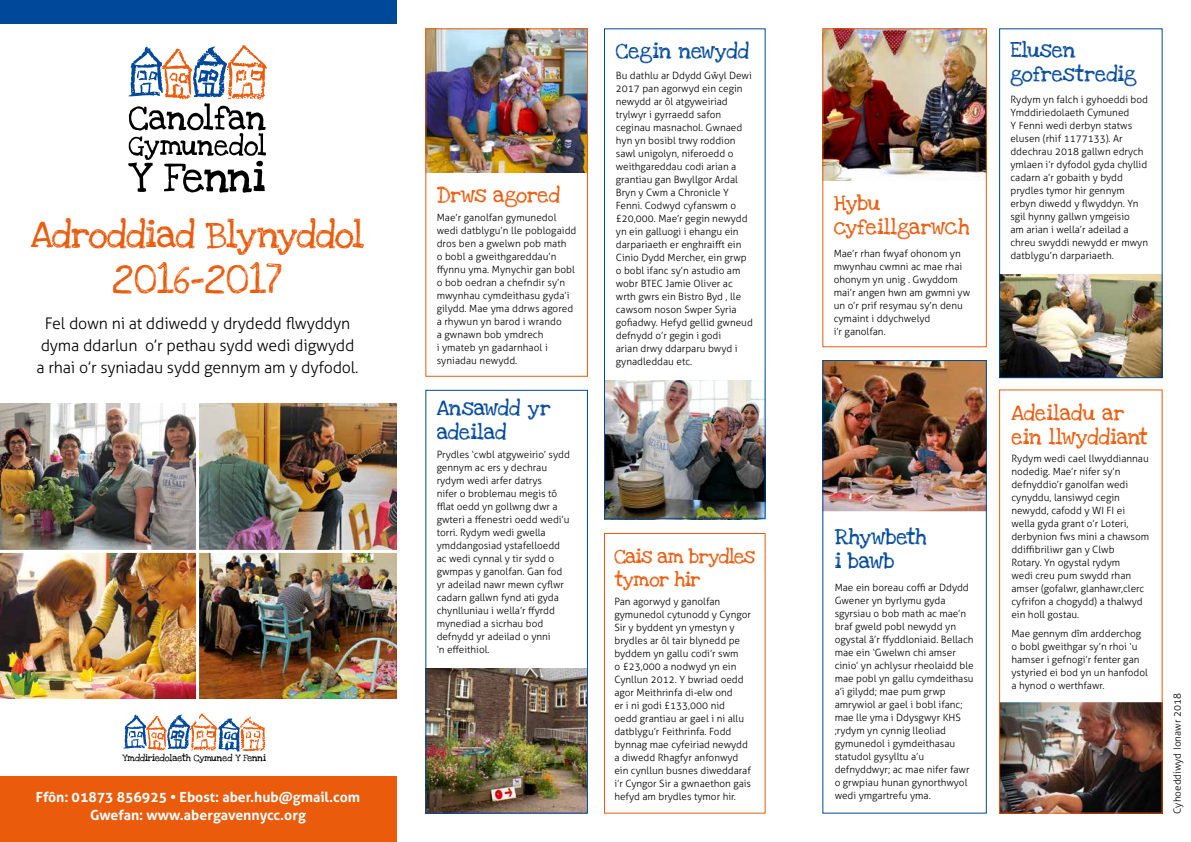
<style>
.page{position:relative;width:1191px;height:842px;background:#fff}
.page>*{position:absolute;margin:0;border:0;box-sizing:border-box;transform-origin:0 0}
.t1{font:30px "Love Ya Like A Sister";color:#ea5b0b}
.t2{font:28px "Love Ya Like A Sister";letter-spacing:-.02em;color:#ea5b0b}
.t3{font:300 16px/22px "Aller";letter-spacing:-.01em;color:#000;text-align:center}
.t4{font:16px/24px "Love Ya Like A Sister";color:#00489a}
.t5{font:16px/24px "Love Ya Like A Sister";color:#ea5b0b}
.t6{font:15px/23px "Love Ya Like A Sister";letter-spacing:-.04em;color:#ea5b0b}
.t7{font:700 14px/18px "Aller";color:#fff;text-align:center}
.t8{font:300 10px/13px "Aller";color:#000}
.t9{font:7px "Love Ya Like A Sister Solid";color:#000}
</style>
<div class="page">
<img style="left:427px;top:30px;width:159px;height:143px">
<div style="left:425px;top:28px;width:163px;height:349px;border:1px solid #ea5b0b"></div>
<img style="left:606px;top:380px;width:157px;height:137px">
<div style="left:604px;top:28px;width:161px;height:491px;border:1px solid #00489a"></div>
<img style="left:427px;top:668px;width:159px;height:144px">
<div style="left:425px;top:390px;width:163px;height:424px;border:1px solid #00489a"></div>
<img style="left:1001px;top:702px;width:159px;height:110px">
<div style="left:999px;top:389px;width:163px;height:425px;border:1px solid #ea5b0b"></div>
<img style="left:1001px;top:274px;width:159px;height:102px">
<div style="left:999px;top:28px;width:163px;height:350px;border:1px solid #00489a"></div>
<div style="left:604px;top:533px;width:161px;height:281px;border:1px solid #ea5b0b"></div>
<img style="left:824px;top:30px;width:160px;height:151px">
<img style="left:824px;top:362px;width:160px;height:149px">
<svg style="left:128px;top:45px;width:139px;height:148px"></svg>
<svg style="left:123px;top:714px;width:143px;height:38px"></svg>
<div style="left:0;top:777px;width:397px;height:65px;background:#ea5b0b"></div>
<div style="left:0;top:0;width:397px;height:23px;background:#00489a"></div>
<img style="left:0;top:404px;width:396px;height:295px">
<hr style="left:0;top:550px;width:404px;height:3px;background:#fff">
<hr style="left:196px;top:397px;width:3px;height:325px;background:#fff">
<h2 class="t2" style="left:31px;top:211px;width:335px">Adroddiad Blynyddol</h2>
<h1 class="t1" style="left:113px;top:254px;width:171px">2016–2017</h1>
<h3 class="t3" style="left:37px;top:312px;width:323px">Fel down ni at ddiwedd y drydedd flwyddyn dyma ddarlun o’r pethau sydd wedi digwydd a rhai o’r syniadau sydd gennym am y dyfodol.</h3>
<p class="t9" style="left:123px;top:752px;width:145px">Ymddiriedolaeth Cymuned Y Fenni</p>
<h3 class="t7" style="left:36px;top:788px;width:326px">Ffôn: 01873 856925 • Ebost: aber.hub@gmail.com<br>Gwefan: www.abergavennycc.org</h3>
<h3 class="t5" style="left:437px;top:184px;width:125px">Drws agored</h3>
<p class="t8" style="left:437px;top:211px;width:141px">Mae’r ganolfan gymunedol wedi datblygu’n lle poblogaidd dros ben a gwelwn pob math<br>o bobl a gweithgareddau’n ffynnu yma. Mynychir gan bobl o bob oedran a chefndir sy’n mwynhau cymdeithasu gyda’i gilydd. Mae yma ddrws agored a rhywun yn barod i wrando<br>a gwnawn bob ymdrech<br>i ymateb yn gadarnhaol i syniadau newydd.</p>
<h3 class="t4" style="left:437px;top:396px;width:116px">Ansawdd yr adeilad</h3>
<p class="t8" style="left:437px;top:448px;width:135px">Prydles ‘cwbl atgyweirio’ sydd gennym ac ers y dechrau rydym wedi arfer datrys<br>nifer o broblemau megis tô fflat oedd yn gollwng dwr a gwteri a ffenestri oedd wedi’u torri. Rydym wedi gwella ymddangosiad ystafelloedd ac wedi cynnal y tir sydd o gwmpas y ganolfan. Gan fod yr adeilad nawr mewn cyflwr cadarn gallwn fynd ati gyda chynlluniau i wella’r ffyrdd mynediad a sicrhau bod defnydd yr adeilad o ynni<br>‘n effeithiol.</p>
<h3 class="t4" style="left:616px;top:39px;width:135px">Cegin newydd</h3>
<p class="t8" style="left:616px;top:69px;width:139px">Bu dathlu ar Ddydd Gŵyl Dewi<br>2017 pan agorwyd ein cegin newydd ar ôl atgyweiriad trylwyr i gyrraedd safon ceginau masnachol. Gwnaed hyn yn bosibl trwy roddion sawl unigolyn, niferoedd o weithgareddau codi arian a grantiau gan Bwyllgor Ardal<br>Bryn y Cwm a Chronicle Y<br>Fenni. Codwyd cyfanswm o £20,000. Mae’r gegin newydd yn ein galluogi i ehangu ein darpariaeth er enghraifft ein<br>Cinio Dydd Mercher, ein grwp o bobl ifanc sy’n astudio am wobr BTEC Jamie Oliver ac wrth gwrs ein Bistro Byd , lle cawsom noson Swper Syria gofiadwy. Hefyd gellid gwneud defnydd o’r gegin i godi<br>arian drwy ddarparu bwyd i gynadleddau etc.</p>
<h3 class="t6" style="left:614px;top:545px;width:142px">Cais am brydles tymor hir</h3>
<p class="t8" style="left:614px;top:595px;width:138px">Pan agorwyd y ganolfan gymunedol cytunodd y Cyngor<br>Sir y byddent yn ymestyn y brydles ar ôl tair blynedd pe byddem yn gallu codi’r swm<br>o £23,000 a nodwyd yn ein<br>Cynllun 2012. Y bwriad oedd agor Meithrinfa di-elw ond<br>er i ni godi £133,000 nid<br>oedd grantiau ar gael i ni allu datblygu’r Feithrinfa. Fodd bynnag mae cyfeiriad newydd a diwedd Rhagfyr anfonwyd ein cynllun busnes diweddaraf i’r Cyngor Sir a gwnaethon gais hefyd am brydles tymor hir.</p>
<h3 class="t5" style="left:833px;top:191px;width:137px">Hybu cyfeillgarwch</h3>
<p class="t8" style="left:833px;top:247px;width:138px">Mae’r rhan fwyaf ohonom yn mwynhau cwmni ac mae rhai ohonym yn unig . Gwyddom mai’r angen hwn am gwmni yw un o’r prif resymau sy’n denu cymaint i ddychwelyd<br>i’r ganolfan.</p>
<h3 class="t4" style="left:834px;top:525px;width:94px">Rhywbeth i bawb</h3>
<p class="t8" style="left:834px;top:581px;width:141px">Mae ein boreau coffi ar Ddydd<br>Gwener yn byrlymu gyda sgyrsiau o bob math ac mae’n braf gweld pobl newydd yn ogystal â’r ffyddloniaid. Bellach mae ein ‘Gwelwn chi amser cinio’ yn achlysur rheolaidd ble mae pobl yn gallu cymdeithasu a’i gilydd; mae pum grwp amrywiol ar gael i bobl ifanc; mae lle yma i Ddysgwyr KHS ;rydym yn cynnig lleoliad gymunedol i gymdeithasau statudol gysylltu a’u defnyddwyr; ac mae nifer fawr o grwpiau hunan gynorthwyol wedi ymgartrefu yma.</p>
<h3 class="t4" style="left:1010px;top:39px;width:128px">Elusen gofrestredig</h3>
<p class="t8" style="left:1010px;top:93px;width:139px">Rydym yn falch i gyhoeddi bod<br>Ymddiriedolaeth Cymuned<br>Y Fenni wedi derbyn statws elusen (rhif 1177133). Ar ddechrau 2018 gallwn edrych ymlaen i’r dyfodol gyda chyllid cadarn a’r gobaith y bydd prydles tymor hir gennym erbyn diwedd y flwyddyn. Yn sgil hynny gallwn ymgeisio<br>am arian i wella’r adeilad a chreu swyddi newydd er mwyn datblygu’n darpariaeth.</p>
<h3 class="t5" style="left:1011px;top:401px;width:138px">Adeiladu ar ein llwyddiant</h3>
<p class="t8" style="left:1011px;top:452px;width:139px">Rydym wedi cael llwyddiannau nodedig. Mae’r nifer sy’n defnyddio’r ganolfan wedi cynyddu, lansiwyd cegin newydd, cafodd y WI FI ei wella gyda grant o’r Loteri, derbynion fws mini a chawsom ddiffibriliwr gan y Clwb<br>Rotary. Yn ogystal rydym<br>wedi creu pum swydd rhan amser (gofalwr, glanhawr,clerc cyfrifon a chogydd) a thalwyd ein holl gostau.</p>
<p class="t8" style="left:1011px;top:627px;width:138px">Mae gennym dîm ardderchog o bobl gweithgar sy’n rhoi ‘u hamser i gefnogi’r fenter gan ystyried ei bod yn un hanfodol a hynod o werthfawr.</p>
<p class="t8" style="left:1170px;top:814px;width:122px;rotate:-90deg">Cyhoeddiwyd Ionawr 2018</p>
</div>
